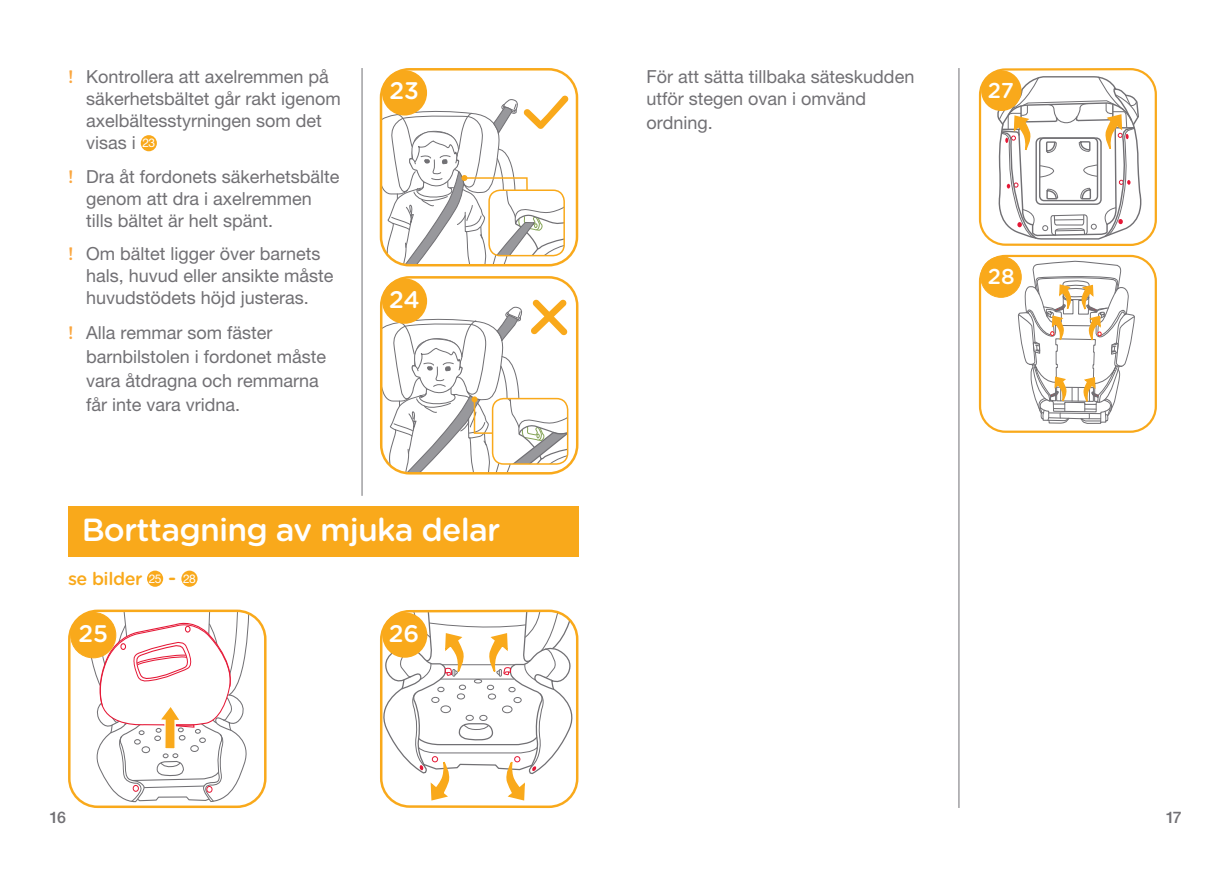
<style>
.page{position:relative;width:1225px;height:876px;background:#fff}
.page>*{position:absolute;margin:0;border:0;box-sizing:border-box;transform-origin:0 0}
.t1{font:500 32px "Gotham Rounded";letter-spacing:-.025em;color:#fff}
.t2{font:500 24px "Gotham Rounded";color:#fff}
.t3{font:500 21.6px "Gotham Rounded";color:#fff}
.t4{font:18px/22px "Helvetica Neue LT Std";color:#717074}
.t5{font:500 18px "Gotham Rounded";letter-spacing:-.025em;color:#f9a91b}
.t6{font:500 16px "Helvetica Neue LT Std";color:#717074}
.s1{font-family:"Gotham Rounded";font-weight:500;color:#faa63f}
.s2{font-size:12px;color:#fff}
.s3{font-family:"Helvetica Neue LT Std";font-weight:400;font-size:12px;color:#fff}
.s4{font-size:20px}
</style>
<div class="page">
<div style="left:380px;top:68px;width:198px;height:198px;border:2px solid #f9a91b;border-radius:28px"></div>
<svg style="left:381px;top:95px;width:187px;height:170px"></svg>
<div style="left:380px;top:276px;width:198px;height:198px;border:2px solid #f9a91b;border-radius:28px"></div>
<svg style="left:381px;top:299px;width:186px;height:175px"></svg>
<div style="left:382px;top:70px;width:45px;height:46px;background:#f9a91b;border-radius:50%"></div>
<div style="left:382px;top:278px;width:45px;height:46px;background:#f9a91b;border-radius:50%"></div>
<div style="left:68px;top:610px;width:198px;height:198px;border:2px solid #f9a91b;border-radius:28px"></div>
<svg style="left:81px;top:611px;width:173px;height:192px"></svg>
<div style="left:71px;top:612px;width:45px;height:46px;background:#f9a91b;border-radius:50%"></div>
<div style="left:70px;top:612px;width:46px;height:46px;border:1px solid #f9a91b;border-radius:50%"></div>
<div style="left:380px;top:609px;width:198px;height:199px;border:2px solid #f9a91b;border-radius:28px"></div>
<svg style="left:381px;top:611px;width:196px;height:190px"></svg>
<div style="left:382px;top:612px;width:45px;height:46px;background:#f9a91b;border-radius:50%"></div>
<hr style="left:361px;top:68px;width:1px;height:428px;background:#717074">
<div style="left:141px;top:135px;width:16px;height:16px;background:#f9a91b;border-radius:50%"></div>
<div style="left:147px;top:571px;width:16px;height:16px;background:#f9a91b;border-radius:50%"></div>
<div style="left:181px;top:571px;width:16px;height:16px;background:#f9a91b;border-radius:50%"></div>
<div style="left:68px;top:506px;width:510px;height:51px;background:#f9a91b"></div>
<div style="left:979px;top:68px;width:178px;height:178px;border:2px solid #f9a91b;border-radius:26px"></div>
<svg style="left:995px;top:74px;width:150px;height:169px"></svg>
<div style="left:979px;top:255px;width:178px;height:178px;border:2px solid #f9a91b;border-radius:25px"></div>
<svg style="left:1017px;top:260px;width:118px;height:164px"></svg>
<div style="left:981px;top:70px;width:40px;height:41px;background:#f9a91b;border-radius:50%"></div>
<div style="left:980px;top:257px;width:41px;height:40px;background:#f9a91b;border-radius:50%"></div>
<div style="left:980px;top:256px;width:41px;height:42px;border:1px solid #f9a91b;border-radius:50%"></div>
<hr style="left:958px;top:68px;width:1px;height:740px;background:#717074">
<p class="t4" style="left:86px;top:66px;width:256px;text-indent:-18px"><span class="s1">!</span> Kontrollera att axelremmen på säkerhetsbältet går rakt igenom axelbältesstyrningen som det visas i <span class="s2">23</span></p>
<p class="t4" style="left:86px;top:165px;width:255px;text-indent:-18px"><span class="s1">!</span> Dra åt fordonets säkerhetsbälte genom att dra i axelremmen tills bältet är helt spänt.</p>
<p class="t4" style="left:86px;top:242px;width:249px;text-indent:-18px"><span class="s1">!</span> Om bältet ligger över barnets hals, huvud eller ansikte måste huvudstödets höjd justeras.</p>
<p class="t4" style="left:86px;top:321px;width:242px;line-height:24px;text-indent:-18px"><span class="s1">!</span> Alla remmar som fäster barnbilstolen i fordonet måste vara åtdragna och remmarna får inte vara vridna.</p>
<h2 class="t2" style="left:389px;top:74px;width:31px">23</h2>
<h2 class="t2" style="left:389px;top:282px;width:32px">24</h2>
<h1 class="t1" style="left:82px;top:507px;width:420px">Borttagning av mjuka delar</h1>
<p class="t5" style="left:68px;top:566px;width:129px">se bilder <span class="s3">25</span> <span class="s4">-</span> <span class="s3">28</span></p>
<h2 class="t2" style="left:79px;top:616px;width:31px">25</h2>
<h2 class="t2" style="left:389px;top:616px;width:32px">26</h2>
<p class="t4" style="left:646px;top:65px;width:269px">För att sätta tillbaka säteskudden utför stegen ovan i omvänd</p>
<p class="t4" style="left:646px;top:111px;width:68px">ordning.</p>
<p class="t3" style="left:987px;top:74px;width:28px">27</p>
<p class="t3" style="left:988px;top:261px;width:28px">28</p>
<p class="t6" style="left:49px;top:808px;width:18px">16</p>
<p class="t6" style="left:1165px;top:808px;width:18px">17</p>
</div>
